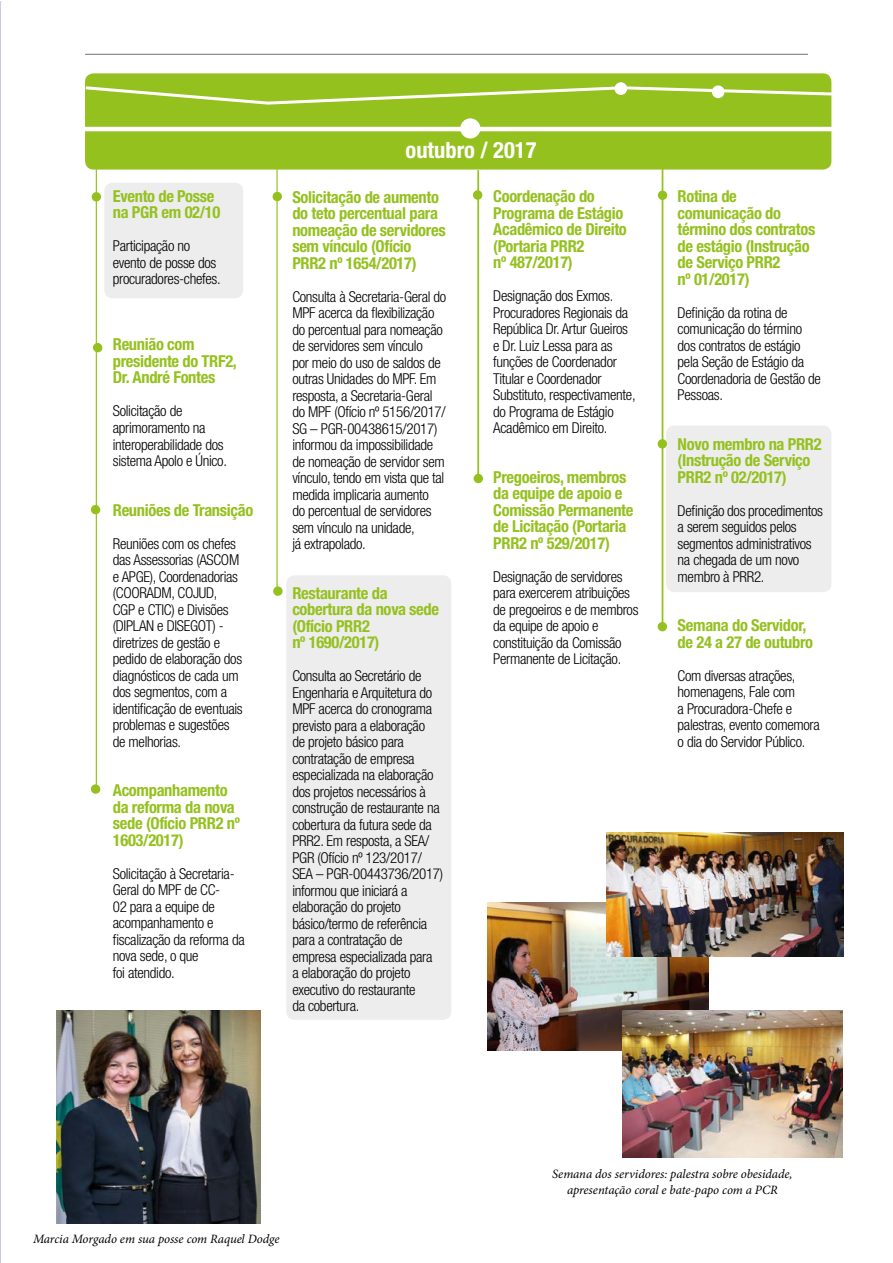
<style>
.page{position:relative;width:893px;height:1263px;background:#fff}
.page>*{position:absolute;margin:0;border:0;box-sizing:border-box;transform-origin:0 0}
.t1{font:700 condensed 22.5px "Helvetica Neue LT Std";color:#fff}
.t2{font:700 condensed 16.5px/16.5px "Helvetica Neue LT Std";letter-spacing:-.02em;color:#95c11f}
.t3{font:300 condensed 15px/16.5px "Helvetica Neue LT Std";letter-spacing:-.02em;color:#000}
.t4{font:italic 12.75px/15.3px "Minion Pro";letter-spacing:-.005em;color:#000;text-align:center}
</style>
<div class="page">
<svg style="left:0;top:793px;width:1px;height:470px"></svg>
<div style="left:666px;top:425px;width:165px;height:167px;background:#ededed;border-radius:9px"></div>
<img style="left:487px;top:902px;width:222px;height:148px">
<div style="left:286px;top:575px;width:165px;height:445px;background:#ededed;border-radius:9px"></div>
<div style="left:104px;top:183px;width:139px;height:115px;background:#ededed;border-radius:9px"></div>
<hr style="left:96px;top:163px;width:1px;height:629px;background:#95c11f">
<div style="left:85px;top:73px;width:746px;height:97px;background:#95c11f;border-radius:9px"></div>
<hr style="left:276px;top:163px;width:2px;height:432px;background:#95c11f">
<hr style="left:477px;top:170px;width:2px;height:308px;background:#95c11f">
<div style="left:614px;top:82px;width:13px;height:13px;border:2px solid #fff;border-radius:50%"></div>
<div style="left:92px;top:193px;width:8px;height:8px;background:#95c11f;border-radius:50%"></div>
<div style="left:92px;top:192px;width:9px;height:10px;border:2px solid #95c11f;border-radius:50%"></div>
<div style="left:94px;top:344px;width:8px;height:8px;background:#95c11f;border-radius:50%"></div>
<div style="left:93px;top:343px;width:9px;height:9px;border:2px solid #95c11f;border-radius:50%"></div>
<div style="left:92px;top:506px;width:8px;height:8px;background:#95c11f;border-radius:50%"></div>
<div style="left:91px;top:505px;width:9px;height:9px;border:2px solid #95c11f;border-radius:50%"></div>
<div style="left:474px;top:191px;width:8px;height:8px;background:#95c11f;border-radius:50%"></div>
<div style="left:473px;top:190px;width:9px;height:10px;border:2px solid #95c11f;border-radius:50%"></div>
<hr style="left:85px;top:54px;width:723px;height:1px;background:#878787">
<div style="left:460px;top:118px;width:20px;height:21px;background:#fff;border-radius:50%"></div>
<hr style="left:8px;top:127px;width:885px;height:4px;background:#fff">
<div style="left:273px;top:193px;width:8px;height:7px;background:#95c11f;border-radius:50%"></div>
<div style="left:273px;top:192px;width:9px;height:9px;border:2px solid #95c11f;border-radius:50%"></div>
<div style="left:474px;top:475px;width:8px;height:7px;background:#95c11f;border-radius:50%"></div>
<div style="left:474px;top:474px;width:9px;height:9px;border:2px solid #95c11f;border-radius:50%"></div>
<svg style="left:85px;top:85px;width:747px;height:21px"></svg>
<hr style="left:662px;top:140px;width:1px;height:489px;background:#95c11f">
<div style="left:659px;top:191px;width:7px;height:8px;background:#95c11f;border-radius:50%"></div>
<div style="left:658px;top:191px;width:9px;height:9px;border:2px solid #95c11f;border-radius:50%"></div>
<div style="left:658px;top:440px;width:8px;height:8px;background:#95c11f;border-radius:50%"></div>
<div style="left:658px;top:439px;width:9px;height:9px;border:2px solid #95c11f;border-radius:50%"></div>
<div style="left:658px;top:623px;width:8px;height:8px;background:#95c11f;border-radius:50%"></div>
<div style="left:658px;top:622px;width:9px;height:9px;border:2px solid #95c11f;border-radius:50%"></div>
<div style="left:92px;top:785px;width:8px;height:8px;background:#95c11f;border-radius:50%"></div>
<div style="left:91px;top:784px;width:9px;height:10px;border:2px solid #95c11f;border-radius:50%"></div>
<div style="left:274px;top:587px;width:8px;height:8px;background:#95c11f;border-radius:50%"></div>
<div style="left:273px;top:586px;width:10px;height:10px;border:2px solid #95c11f;border-radius:50%"></div>
<img style="left:57px;top:1010px;width:203px;height:213px">
<img style="left:606px;top:833px;width:238px;height:123px">
<img style="left:622px;top:1010px;width:220px;height:147px">
<p class="t2" style="left:113px;top:188px;width:109px">Evento de Posse na PGR em 02/10</p>
<p class="t3" style="left:113px;top:238px;width:109px">Participação no evento de posse dos procuradores-chefes.</p>
<p class="t2" style="left:113px;top:336px;width:126px">Reunião com presidente do TRF2,<br>Dr. André Fontes</p>
<p class="t3" style="left:113px;top:403px;width:116px">Solicitação de aprimoramento na interoperabilidade dos sistema Apolo e Único.</p>
<p class="t2" style="left:113px;top:501px;width:142px">Reuniões de Transição</p>
<p class="t3" style="left:113px;top:535px;width:131px">Reuniões com os chefes das Assessorias (ASCOM e APGE), Coordenadorias (COORADM, COJUD,<br>CGP e CTIC) e Divisões (DIPLAN e DISEGOT) - diretrizes de gestão e pedido de elaboração dos diagnósticos de cada um dos segmentos, com a identificação de eventuais problemas e sugestões de melhorias.</p>
<p class="t2" style="left:113px;top:782px;width:129px">Acompanhamento da reforma da nova sede (Ofício PRR2 nº<br>1603/2017)</p>
<p class="t3" style="left:113px;top:865px;width:133px">Solicitação à Secretaria-<br>Geral do MPF de CC-<br>02 para a equipe de acompanhamento e fiscalização da reforma da nova sede, o que<br>foi atendido.</p>
<h1 class="t1" style="left:406px;top:136px;width:132px">outubro / 2017</h1>
<p class="t2" style="left:292px;top:188px;width:155px">Solicitação de aumento do teto percentual para nomeação de servidores sem vínculo (Ofício<br>PRR2 nº 1654/2017)</p>
<p class="t3" style="left:292px;top:288px;width:155px">Consulta à Secretaria-Geral do<br>MPF acerca da flexibilização do percentual para nomeação de servidores sem vínculo<br>por meio do uso de saldos de outras Unidades do MPF. Em resposta, a Secretaria-Geral do MPF (Ofício nº 5156/2017/<br>SG – PGR-00438615/2017) informou da impossibilidade de nomeação de servidor sem vínculo, tendo em vista que tal medida implicaria aumento<br>do percentual de servidores sem vínculo na unidade,<br>já extrapolado.</p>
<p class="t2" style="left:292px;top:584px;width:148px">Restaurante da cobertura da nova sede (Ofício PRR2<br>nº 1690/2017)</p>
<p class="t3" style="left:292px;top:667px;width:152px">Consulta ao Secretário de<br>Engenharia e Arquitetura do<br>MPF acerca do cronograma previsto para a elaboração<br>de projeto básico para contratação de empresa especializada na elaboração dos projetos necessários à construção de restaurante na cobertura da futura sede da<br>PRR2. Em resposta, a SEA/<br>PGR (Ofício nº 123/2017/<br>SEA – PGR-00443736/2017) informou que iniciará a elaboração do projeto básico/termo de referência para a contratação de empresa especializada para<br>a elaboração do projeto executivo do restaurante<br>da cobertura.</p>
<p class="t2" style="left:493px;top:188px;width:135px">Coordenação do<br>Programa de Estágio<br>Acadêmico de Direito (Portaria PRR2<br>nº 487/2017)</p>
<p class="t3" style="left:493px;top:287px;width:144px">Designação dos Exmos.<br>Procuradores Regionais da<br>República Dr. Artur Gueiros e Dr. Luiz Lessa para as funções de Coordenador<br>Titular e Coordenador<br>Substituto, respectivamente, do Programa de Estágio<br>Acadêmico em Direito.</p>
<p class="t2" style="left:493px;top:468px;width:142px">Pregoeiros, membros da equipe de apoio e<br>Comissão Permanente de Licitação (Portaria<br>PRR2 nº 529/2017)</p>
<p class="t3" style="left:493px;top:568px;width:147px">Designação de servidores para exercerem atribuições de pregoeiros e de membros da equipe de apoio e constituição da Comissão<br>Permanente de Licitação.</p>
<p class="t2" style="left:678px;top:188px;width:139px">Rotina de comunicação do término dos contratos de estágio (Instrução de Serviço PRR2<br>nº 01/2017)</p>
<p class="t3" style="left:678px;top:304px;width:145px">Definição da rotina de comunicação do término dos contratos de estágio pela Seção de Estágio da<br>Coordenadoria de Gestão de<br>Pessoas.</p>
<p class="t2" style="left:678px;top:435px;width:146px">Novo membro na PRR2 (Instrução de Serviço<br>PRR2 nº 02/2017)</p>
<p class="t3" style="left:678px;top:502px;width:147px">Definição dos procedimentos a serem seguidos pelos segmentos administrativos na chegada de um novo membro à PRR2.</p>
<p class="t2" style="left:678px;top:617px;width:137px">Semana do Servidor, de 24 a 27 de outubro</p>
<p class="t3" style="left:678px;top:667px;width:144px">Com diversas atrações, homenagens, Fale com<br>a Procuradora-Chefe e palestras, evento comemora o dia do Servidor Público.</p>
<p class="t4" style="left:33px;top:1231px;width:248px">Marcia Morgado em sua posse com Raquel Dodge</p>
<p class="t4" style="left:552px;top:1166px;width:242px">Semana dos servidores: palestra sobre obesidade, apresentação coral e bate-papo com a PCR</p>
</div>
